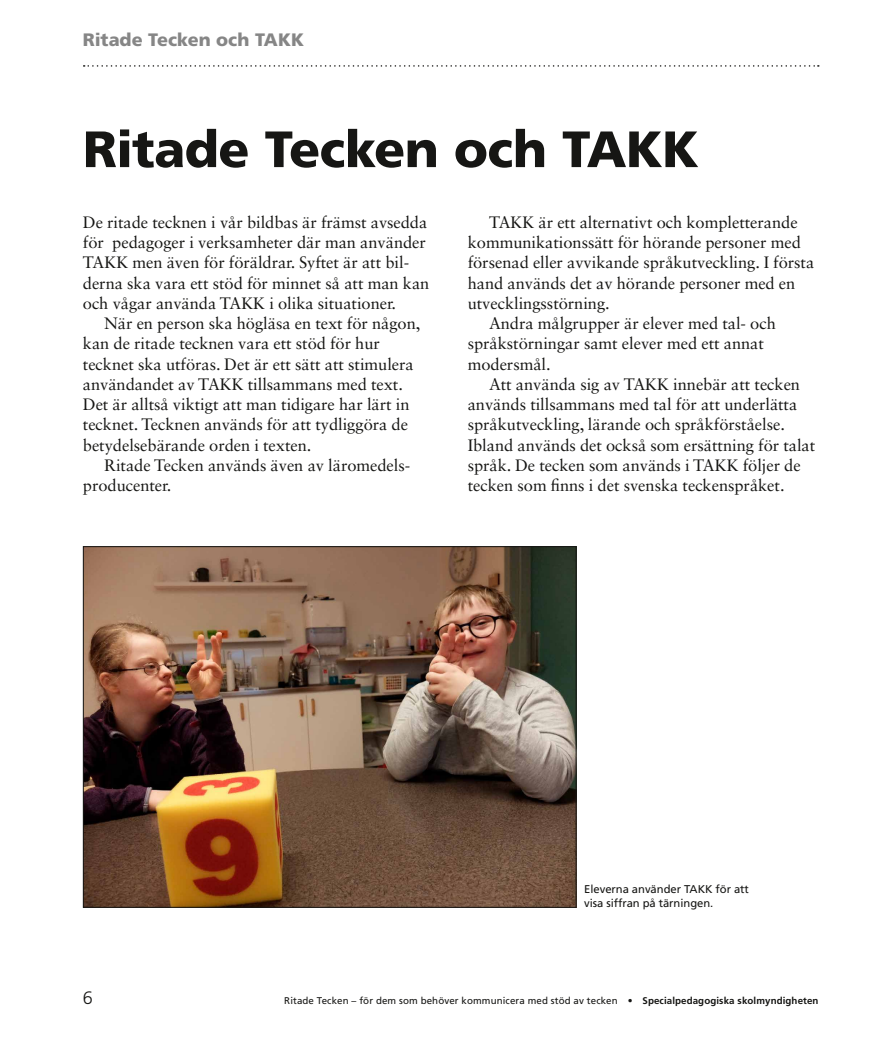
<style>
.page{position:relative;width:893px;height:1042px;background:#fff}
.page>*{position:absolute;margin:0;border:0;box-sizing:border-box;transform-origin:0 0}
.H1_Rubrik_-_34_40_5{font:900 51px "Frutiger LT Std";letter-spacing:-.015em;color:#161614}
.t1{font:900 18px "Frutiger LT Std";color:#868686}
.t2{font:300 18px "Frutiger LT Std";color:#161614}
.P_Bröd_2{font:16.5px/20.2px "Sabon LT Std";letter-spacing:-.005em;color:#161614}
.P_Bildtext{font:11.25px/13.5px "Frutiger LT Std";letter-spacing:-.005em;color:#161614}
.t3{font:9.75px "Frutiger LT Std";letter-spacing:.01em;color:#161614}
.s1{font-weight:700}
</style>
<div class="page">
<svg style="left:84px;top:65px;width:735px;height:2px"></svg>
<img style="left:85px;top:548px;width:489px;height:358px">
<p class="t1" style="left:83px;top:28px;width:223px">Ritade Tecken och TAKK</p>
<h1 class="H1_Rubrik_-_34_40_5" style="left:83px;top:118px;width:618px">Ritade Tecken och TAKK</h1>
<p class="P_Bröd_2" style="left:83px;top:212px;width:348px">De ritade tecknen i vår bildbas är främst avsedda för pedagoger i verksamheter där man använder TAKK men även för föräldrar. Syftet är att bil&shy;derna ska vara ett stöd för minnet så att man kan och vågar använda TAKK i olika situationer.</p>
<p class="P_Bröd_2" style="left:83px;top:313px;width:339px;text-indent:21px">När en person ska högläsa en text för någon, kan de ritade tecknen vara ett stöd för hur tecknet ska utföras. Det är ett sätt att stimulera användandet av TAKK tillsammans med text.<br>Det är alltså viktigt att man tidigare har lärt in tecknet. Tecknen används för att tydliggöra de betydelsebärande orden i texten.</p>
<p class="P_Bröd_2" style="left:83px;top:455px;width:329px;text-indent:21px">Ritade Tecken används även av läromedels&shy;producenter.</p>
<p class="P_Bröd_2" style="left:468px;top:212px;width:348px;text-indent:21px">TAKK är ett alternativt och kompletterande kommunikationssätt för hörande personer med försenad eller avvikande språkutveckling. I första hand används det av hörande personer med en utvecklingsstörning.</p>
<p class="P_Bröd_2" style="left:468px;top:313px;width:310px;text-indent:21px">Andra målgrupper är elever med tal- och språkstörningar samt elever med ett annat modersmål.</p>
<p class="P_Bröd_2" style="left:468px;top:374px;width:349px;text-indent:21px">Att använda sig av TAKK innebär att tecken används tillsammans med tal för att underlätta språkutveckling, lärande och språkförståelse.<br>Ibland används det också som ersättning för talat språk. De tecken som används i TAKK följer de tecken som finns i det svenska teckenspråket.</p>
<p class="P_Bildtext" style="left:584px;top:882px;width:166px">Eleverna använder TAKK för att visa siffran på tärningen.</p>
<p class="t2" style="left:83px;top:987px;width:12px">6</p>
<p class="t3" style="left:284px;top:994px;width:536px">Ritade Tecken – för dem som behöver kommunicera med stöd av tecken • <span class="s1">Specialpedagogiska skolmyndigheten</span></p>
</div>
